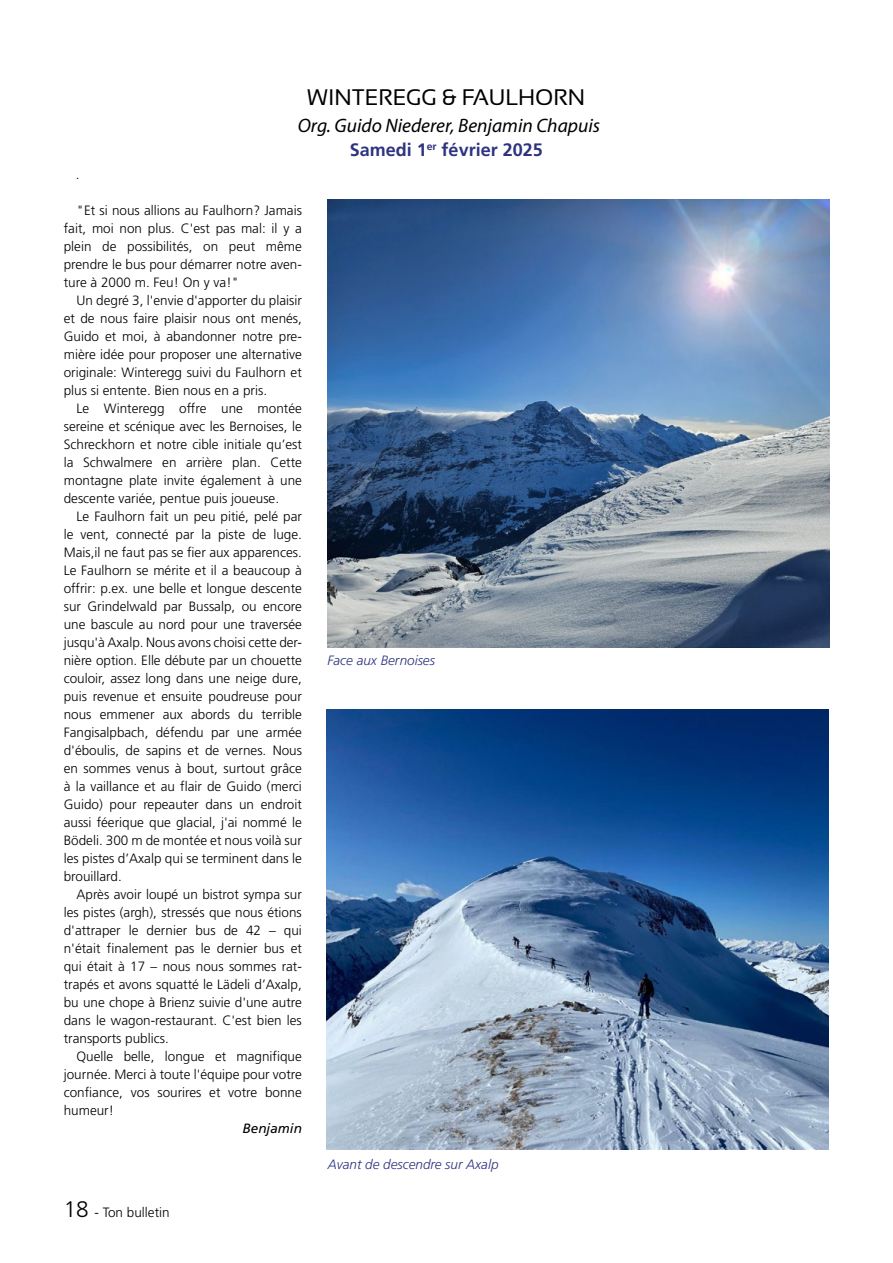
<style>
.page{position:relative;width:893px;height:1263px;background:#fff}
.page>*{position:absolute;margin:0;border:0;box-sizing:border-box;transform-origin:0 0}
.t1{font:22.5px "Sansation";color:#000}
.t2{font:italic 19.5px "Myriad Pro";color:#000}
.t3{font:18px "Frutiger LT 65 Bd";color:#2e3380}
.t4{font:13.5px/18px "Frutiger LT 45 Lt";color:#000;text-align:justify}
.t5{font:13.5px "Frutiger LT 46 Lt It";color:#2e3380}
.t6{font:13.5px "Frutiger LT 56 It";color:#000}
.s1{font-size:22.5px}
</style>
<div class="page">
<img style="left:327px;top:199px;width:502px;height:448px">
<img style="left:327px;top:710px;width:502px;height:440px">
<p class="t4" style="left:76px;top:166px;width:5px">.</p>
<h1 class="t1" style="left:307px;top:85px;width:279px">WINTEREGG &amp; FAULHORN</h1>
<h2 class="t2" style="left:298px;top:114px;width:304px">Org. Guido Niederer, Benjamin Chapuis</h2>
<h3 class="t3" style="left:350px;top:139px;width:195px">Samedi 1<sup>er</sup> février 2025</h3>
<p class="t4" style="left:64px;top:202px;width:240px;text-indent:13px">"Et si nous allions au Faulhorn? Jamais fait, moi non plus. C'est pas mal: il y a plein de possibilités, on peut même prendre le bus pour démarrer notre aven&shy;ture à 2000 m. Feu! On y va!"</p>
<p class="t4" style="left:64px;top:292px;width:240px;text-indent:13px">Un degré 3, l'envie d'apporter du plaisir et de nous faire plaisir nous ont menés, Guido et moi, à abandonner notre pre&shy;mière idée pour proposer une alternative originale: Winteregg suivi du Faulhorn et plus si entente. Bien nous en a pris.</p>
<p class="t4" style="left:64px;top:400px;width:240px;text-indent:13px">Le Winteregg offre une montée sereine et scénique avec les Bernoises, le Schreckhorn et notre cible initiale qu’est la Schwalmere en arrière plan. Cette montagne plate invite également à une descente variée, pentue puis joueuse.</p>
<p class="t4" style="left:64px;top:508px;width:240px;text-indent:13px">Le Faulhorn fait un peu pitié, pelé par le vent, connecté par la piste de luge.<br>Mais,il ne faut pas se fier aux apparences.<br>Le Faulhorn se mérite et il a beaucoup à offrir: p.ex. une belle et longue descente sur Grindelwald par Bussalp, ou encore une bascule au nord pour une traversée jusqu'à Axalp. Nous avons choisi cette der&shy;nière option. Elle débute par un chouette couloir, assez long dans une neige dure, puis revenue et ensuite poudreuse pour nous emmener aux abords du terrible Fangisalpbach, défendu par une armée d'éboulis, de sapins et de vernes. Nous en sommes venus à bout, surtout grâce à la vaillance et au flair de Guido (merci Guido) pour repeauter dans un endroit aussi féerique que glacial, j'ai nommé le Bödeli. 300 m de montée et nous voilà sur les pistes d’Axalp qui se terminent dans le brouillard.</p>
<p class="t4" style="left:64px;top:886px;width:240px;text-indent:13px">Après avoir loupé un bistrot sympa sur les pistes (argh), stressés que nous étions d'attraper le dernier bus de 42 – qui n'était finalement pas le dernier bus et qui était à 17 – nous nous sommes rat&shy;trapés et avons squatté le Lädeli d’Axalp, bu une chope à Brienz suivie d'une autre dans le wagon-restaurant. C'est bien les transports publics.</p>
<p class="t4" style="left:64px;top:1048px;width:240px;text-indent:13px">Quelle belle, longue et magnifique journée. Merci à toute l'équipe pour votre confiance, vos sourires et votre bonne humeur!</p>
<p class="t6" style="left:243px;top:1121px;width:61px">Benjamin</p>
<p class="t4" style="left:64px;top:1204px;width:107px"><span class="s1">18</span> - Ton bulletin</p>
<p class="t5" style="left:327px;top:653px;width:109px">Face aux Bernoises</p>
<p class="t5" style="left:328px;top:1157px;width:172px">Avant de descendre sur Axalp</p>
</div>
